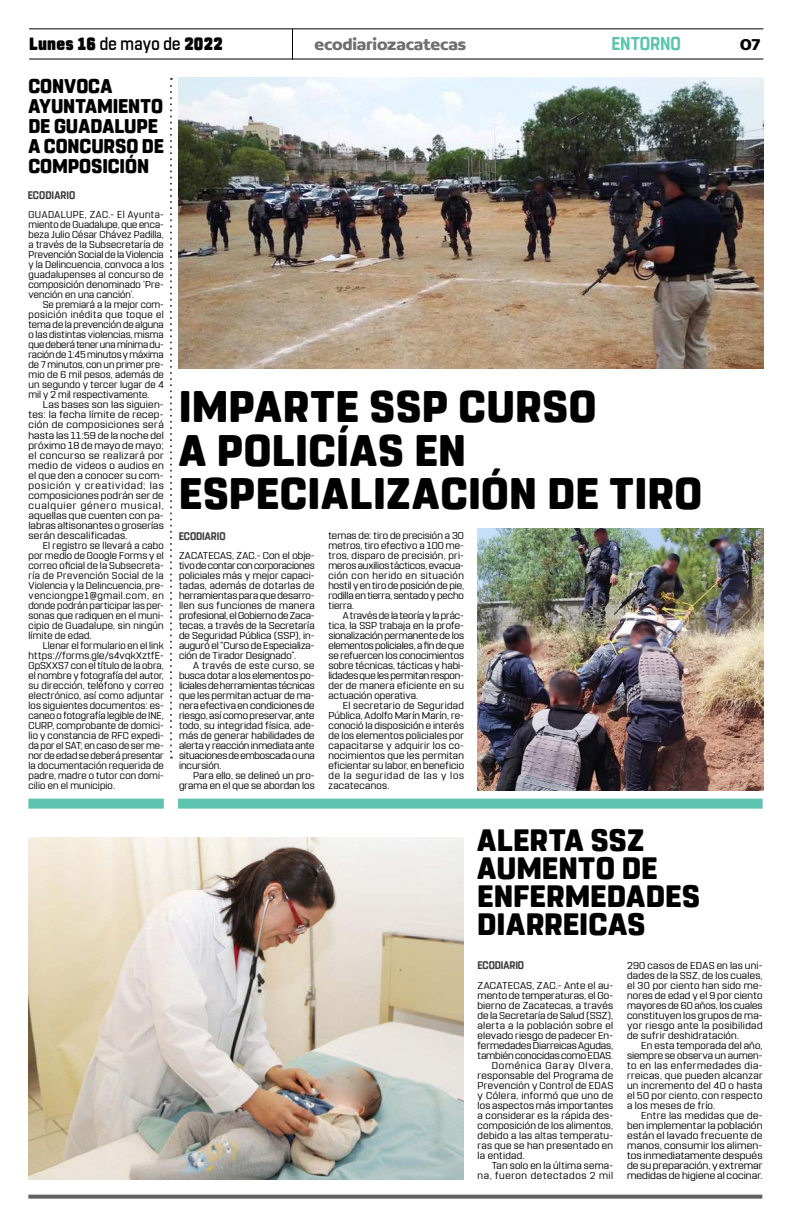
<style>
.page{position:relative;width:791px;height:1225px;background:#fff}
.page>*{position:absolute;margin:0;border:0;box-sizing:border-box;transform-origin:0 0}
.t1{font:800 44px/43px "Rohn Rounded";letter-spacing:.01em;color:#000}
.t2{font:800 30.8px/28px "Rohn Rounded";letter-spacing:.005em;color:#000}
.t3{font:800 19.8px/20px "Rohn Rounded";letter-spacing:-.005em;color:#000;scale:.96 1}
.t4{font:700 18.6px "Rohn Rounded";letter-spacing:-.005em;color:#5ec4af;scale:.91 1}
.t5{font:900 17.6px "Rohn Rounded";letter-spacing:.02em;color:#000;scale:.91 1}
.t6{font:700 16.9px "Concord";letter-spacing:-.01em;color:#706f6f}
.t7{font:700 16.9px "Concord";color:#000}
.t8{font:700 11px "Rohn Rounded";color:#3d3d3d;scale:.91 1}
.t9{font:10px/10px "Rohn Rounded";letter-spacing:.015em;color:#000;text-align:justify;scale:1.05 1}
.t10{font:10px/10px "Rohn Rounded";letter-spacing:.015em;color:#000;text-align:justify}
.t11{font:10px/10px "Rohn Rounded";letter-spacing:.015em;color:#000;text-align:justify;scale:1.06 1}
.t12{font:10px/10px "Rohn Rounded";letter-spacing:.015em;color:#000;text-align:justify;scale:1.08 1}
.t13{font:10px "Rohn Rounded";letter-spacing:.015em;color:#000;scale:1.07 1}
.t14{font:10px "Rohn Rounded";letter-spacing:-.005em;color:#000;scale:1.07 1}
.t15{font:10px "Rohn Rounded";letter-spacing:.035em;color:#000;scale:1.07 1}
.t16{font:10px "Rohn Rounded";letter-spacing:-.01em;color:#000;scale:1.07 1}
.t17{font:10px "Rohn Rounded";letter-spacing:.035em;color:#000;scale:1.06 1}
.t18{font:10px "Rohn Rounded";letter-spacing:.055em;color:#000;scale:1.06 1}
.t19{font:10px "Rohn Rounded";letter-spacing:.07em;color:#000;scale:1.06 1}
.s1{font-weight:500}
</style>
<div class="page">
<hr style="left:29px;top:28px;width:734px;height:1px;background:#000">
<hr style="left:29px;top:59px;width:734px;height:1px;background:#000">
<hr style="left:292px;top:29px;width:1px;height:31px;background:#000">
<div style="left:28px;top:798px;width:136px;height:10px;background:#5ec4af"></div>
<svg style="left:28px;top:1194px;width:734px;height:4px;background:#7a7a7a"></svg>
<svg style="left:170px;top:78px;width:2px;height:680px"></svg>
<div style="left:178px;top:798px;width:585px;height:10px;background:#5ec4af"></div>
<img style="left:178px;top:78px;width:585px;height:290px">
<img style="left:477px;top:528px;width:286px;height:262px">
<img style="left:28px;top:838px;width:435px;height:341px">
<h3 class="t5" style="left:29px;top:33px;width:214px">Lunes 16 <span class="s1">de mayo de</span> 2022</h3>
<h3 class="t6" style="left:314px;top:34px;width:153px">ecodiariozacatecas</h3>
<h3 class="t4" style="left:611px;top:32px;width:78px">ENTORNO</h3>
<h3 class="t7" style="left:740px;top:34px;width:22px">07</h3>
<h3 class="t3" style="left:28px;top:76px;width:143px">CONVOCA<br>AYUNTAMIENTO<br>DE GUADALUPE<br>A CONCURSO DE<br>COMPOSICIÓN</h3>
<p class="t8" style="left:28px;top:189px;width:54px">ECODIARIO</p>
<p class="t10" style="left:29px;top:210px;width:137px">GUADALUPE, ZAC.- El Ayunta&shy;miento de Guadalupe, que enca&shy;beza Julio César Chávez Padilla, a través de la Subsecretaría de Prevención Social de la Violencia y la Delincuencia, convoca a los guadalupenses al concurso de composición denominado ‘Pre&shy;vención en una canción’.</p>
<p class="t10" style="left:29px;top:300px;width:137px;text-indent:14px">Se premiará a la mejor com&shy;posición inédita que toque el tema de la prevención de alguna o las distintas violencias, misma que deberá tener una mínima du&shy;ración de 1:45 minutos y máxima de 7 minutos, con un primer pre&shy;mio de 6 mil pesos, además de un segundo y tercer lugar de 4 mil y 2 mil respectivamente.</p>
<p class="t12" style="left:29px;top:400px;width:127px;text-indent:14px">Las bases son las siguien&shy;tes: la fecha límite de recep&shy;ción de composiciones será hasta las 11:59 de la noche del próximo 18 de mayo de mayo; el concurso se realizará por medio de videos o audios en el que den a conocer su com&shy;posición y creatividad; las composiciones podrán ser de cualquier género musical, aquellas que cuenten con pa&shy;labras altisonantes o groserías serán descalificadas.</p>
<p class="t10" style="left:29px;top:540px;width:137px;text-indent:14px">El registro se llevará a cabo por medio de Google Forms y el correo oficial de la Subsecreta&shy;ría de Prevención Social de la Violencia y la Delincuencia, pre&shy;venciongpe1@gmail.com, en donde podrán participar las per&shy;sonas que radiquen en el muni&shy;cipio de Guadalupe, sin ningún límite de edad.</p>
<p class="t10" style="left:29px;top:640px;width:137px;text-indent:14px">Llenar el formulario en el link https://forms.gle/s4vqkXztfE-GpSXXS7 con el título de la obra, el nombre y fotografía del autor, su dirección, teléfono y correo electrónico, así como adjuntar los siguientes documentos: es&shy;caneo o fotografía legible de INE, CURP, comprobante de domici&shy;lio y constancia de RFC expedi&shy;da por el SAT; en caso de ser me&shy;nor de edad se deberá presentar la documentación requerida de padre, madre o tutor con domi&shy;cilio en el municipio.</p>
<h1 class="t1" style="left:179px;top:386px;width:525px">IMPARTE SSP CURSO<br>A POLICÍAS EN<br>ESPECIALIZACIÓN DE TIRO</h1>
<p class="t8" style="left:179px;top:530px;width:53px">ECODIARIO</p>
<p class="t9" style="left:179px;top:550px;width:131px">ZACATECAS, ZAC.- Con el obje&shy;tivo de contar con corporaciones policiales más y mejor capaci&shy;tadas, además de dotarlas de herramientas para que desarro&shy;llen sus funciones de manera profesional, el Gobierno de Zaca&shy;tecas, a través de la Secretaría de Seguridad Pública (SSP), in&shy;auguró el “Curso de Especializa&shy;ción de Tirador Designado”.</p>
<p class="t9" style="left:179px;top:660px;width:131px;text-indent:14px">A través de este curso, se busca dotar a los elementos po&shy;liciales de herramientas técnicas que les permitan actuar de ma&shy;nera efectiva en condiciones de riesgo, así como preservar, ante todo, su integridad física, ade&shy;más de generar habilidades de alerta y reacción inmediata ante situaciones de emboscada o una incursión.</p>
<p class="t9" style="left:179px;top:770px;width:131px;text-align:right">Para ello, se delineó un pro&shy;grama en el que se abordan los</p>
<p class="t9" style="left:328px;top:530px;width:131px">temas de: tiro de precisión a 30 metros, tiro efectivo a 100 me&shy;tros, disparo de precisión, pri&shy;meros auxilios tácticos, evacua&shy;ción con herido en situación hostil y en tiro de posición de pie, rodilla en tierra, sentado y pecho tierra.</p>
<p class="t9" style="left:328px;top:610px;width:131px;text-indent:14px">A través de la teoría y la prác&shy;tica, la SSP trabaja en la profe&shy;sionalización permanente de los elementos policiales, a fin de que se refuercen los conocimientos sobre técnicas, tácticas y habi&shy;lidades que les permitan respon&shy;der de manera eficiente en su actuación operativa.</p>
<p class="t9" style="left:328px;top:700px;width:131px;text-indent:14px">El secretario de Seguridad Pública, Adolfo Marín Marín, re&shy;conoció la disposición e interés de los elementos policiales por capacitarse y adquirir los co&shy;nocimientos que les permitan eficientar su labor, en beneficio de la seguridad de las y los zacatecanos.</p>
<h2 class="t2" style="left:477px;top:826px;width:224px">ALERTA SSZ<br>AUMENTO DE<br>ENFERMEDADES<br>DIARREICAS</h2>
<p class="t8" style="left:477px;top:958px;width:53px">ECODIARIO</p>
<p class="t13" style="left:478px;top:979px;width:128px">ZACATECAS, ZAC.- Ante el au-</p>
<p class="t13" style="left:478px;top:989px;width:128px">mento de temperaturas, el Go-</p>
<p class="t13" style="left:478px;top:999px;width:128px">bierno de Zacatecas, a través</p>
<p class="t13" style="left:478px;top:1009px;width:128px">de la Secretaría de Salud (SSZ),</p>
<p class="t15" style="left:478px;top:1019px;width:128px">alerta a la población sobre el</p>
<p class="t13" style="left:478px;top:1029px;width:128px">elevado riesgo de padecer En-</p>
<p class="t14" style="left:478px;top:1039px;width:128px">fermedades Diarreicas Agudas,</p>
<p class="t16" style="left:478px;top:1049px;width:128px">también conocidas como EDAS.</p>
<p class="t19" style="left:492px;top:1059px;width:116px">Doménica Garay Olvera,</p>
<p class="t11" style="left:478px;top:1070px;width:129px">responsable del Programa de</p>
<p class="t11" style="left:478px;top:1080px;width:129px">Prevención y Control de EDAS</p>
<p class="t17" style="left:478px;top:1089px;width:129px">y Cólera, informó que uno de</p>
<p class="t11" style="left:478px;top:1100px;width:129px">los aspectos más importantes</p>
<p class="t11" style="left:478px;top:1110px;width:129px">a considerar es la rápida des-</p>
<p class="t11" style="left:478px;top:1120px;width:129px">composición de los alimentos,</p>
<p class="t11" style="left:478px;top:1130px;width:129px">debido a las altas temperatu-</p>
<p class="t11" style="left:478px;top:1140px;width:129px">ras que se han presentado en</p>
<p class="t11" style="left:478px;top:1150px;width:46px">la entidad.</p>
<p class="t11" style="left:492px;top:1160px;width:116px">Tan solo en la última sema-</p>
<p class="t18" style="left:478px;top:1169px;width:129px">na, fueron detectados 2 mil</p>
<p class="t11" style="left:627px;top:960px;width:129px">290 casos de EDAS en las uni&shy;dades de la SSZ, de los cuales, el 30 por ciento han sido me&shy;nores de edad y el 9 por ciento mayores de 60 años, los cuales constituyen los grupos de ma&shy;yor riesgo ante la posibilidad de sufrir deshidratación.</p>
<p class="t11" style="left:627px;top:1040px;width:129px;text-indent:14px">En esta temporada del año, siempre se observa un aumen&shy;to en las enfermedades dia&shy;rreicas, que pueden alcanzar un incremento del 40 o hasta el 50 por ciento, con respecto a los meses de frío.</p>
<p class="t11" style="left:627px;top:1110px;width:129px;text-indent:14px">Entre las medidas que de&shy;ben implementar la población están el lavado frecuente de manos, consumir los alimen&shy;tos inmediatamente después de su preparación, y extremar medidas de higiene al cocinar.</p>
</div>
